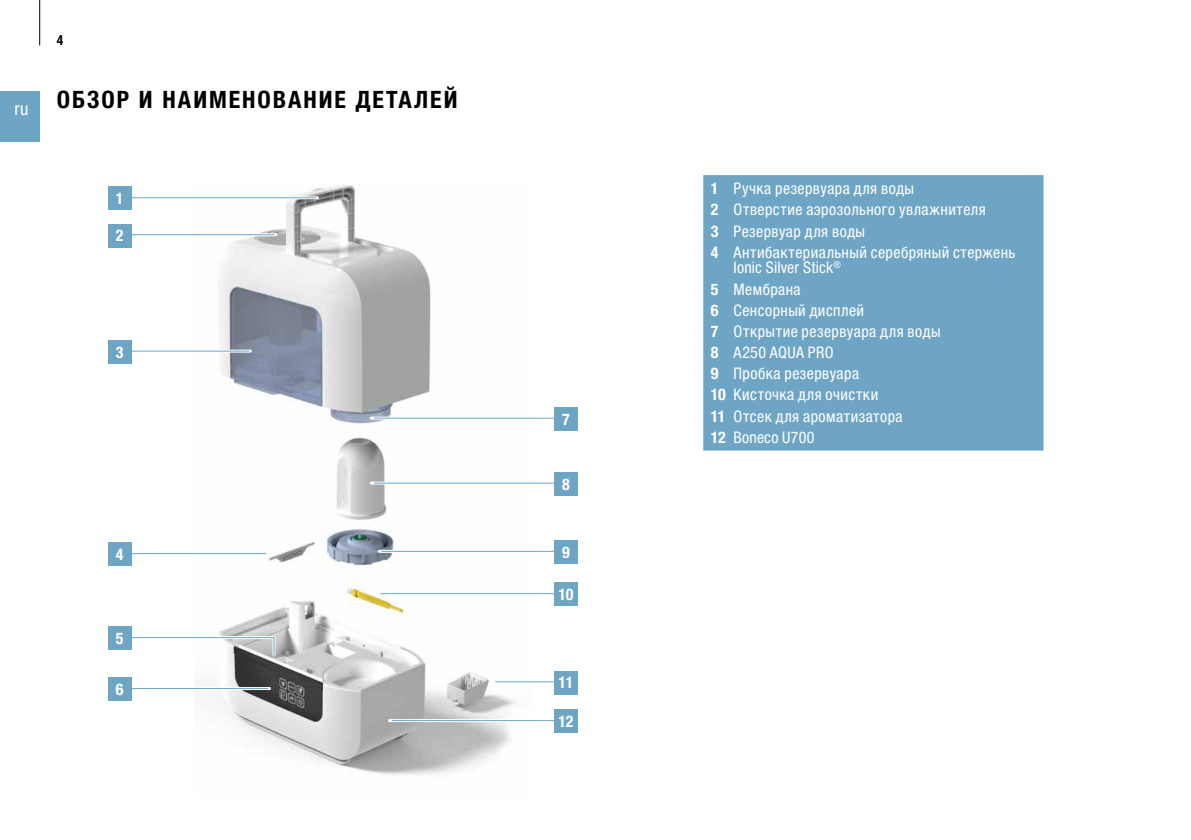
<style>
.page{position:relative;width:1191px;height:840px;background:#fff}
.page>*{position:absolute;margin:0;border:0;box-sizing:border-box;transform-origin:0 0}
.t1{font:700 condensed 24px "Helvetica Neue LTW1 G";letter-spacing:.08em;color:#000}
.t2{font:condensed 16px/21.2px "Helvetica Neue LTW1 G";letter-spacing:.03em;color:#fff}
.t3{font:700 condensed 16px "Helvetica Neue LTW1 G";color:#fff}
.t4{font:700 condensed 14px "Helvetica Neue LTW1 G";color:#000;scale:.96 1}
.s1{font-weight:700}
</style>
<div class="page">
<img style="left:194px;top:184px;width:337px;height:591px">
<div style="left:0;top:91px;width:40px;height:51px;background:#6ea5c4"></div>
<hr style="left:39px;top:0;width:1px;height:45px;background:#000">
<div style="left:704px;top:176px;width:338px;height:273px;background:#6ea5c4"></div>
<div style="left:703px;top:175px;width:340px;height:275px;border:2px solid #6ea5c4"></div>
<hr style="left:130px;top:196px;width:187px;height:3px;background:#fff">
<hr style="left:132px;top:197px;width:184px;height:1px;background:#6ea5c4">
<hr style="left:130px;top:233px;width:146px;height:3px;background:#fff">
<hr style="left:131px;top:234px;width:143px;height:1px;background:#6ea5c4">
<hr style="left:130px;top:686px;width:139px;height:3px;background:#fff">
<hr style="left:132px;top:687px;width:136px;height:1px;background:#6ea5c4">
<hr style="left:130px;top:551px;width:138px;height:3px;background:#fff">
<hr style="left:132px;top:552px;width:134px;height:1px;background:#6ea5c4">
<svg style="left:125px;top:634px;width:152px;height:23px"></svg>
<hr style="left:379px;top:549px;width:181px;height:3px;background:#fff">
<hr style="left:382px;top:550px;width:175px;height:1px;background:#6ea5c4">
<hr style="left:371px;top:481px;width:189px;height:3px;background:#fff">
<hr style="left:374px;top:482px;width:183px;height:1px;background:#6ea5c4">
<hr style="left:371px;top:416px;width:189px;height:3px;background:#fff">
<hr style="left:374px;top:417px;width:183px;height:1px;background:#6ea5c4">
<hr style="left:378px;top:592px;width:182px;height:3px;background:#fff">
<hr style="left:380px;top:593px;width:177px;height:1px;background:#6ea5c4">
<hr style="left:494px;top:680px;width:66px;height:3px;background:#fff">
<hr style="left:495px;top:681px;width:64px;height:1px;background:#6ea5c4">
<hr style="left:389px;top:718px;width:171px;height:3px;background:#fff">
<hr style="left:392px;top:719px;width:165px;height:1px;background:#6ea5c4">
<hr style="left:130px;top:349px;width:120px;height:3px;background:#fff">
<hr style="left:131px;top:350px;width:118px;height:1px;background:#6ea5c4">
<div style="left:108px;top:186px;width:24px;height:23px;background:#6ea5c4"></div>
<div style="left:108px;top:224px;width:24px;height:23px;background:#6ea5c4"></div>
<div style="left:108px;top:677px;width:24px;height:23px;background:#6ea5c4"></div>
<div style="left:108px;top:542px;width:24px;height:23px;background:#6ea5c4"></div>
<div style="left:108px;top:626px;width:24px;height:23px;background:#6ea5c4"></div>
<div style="left:554px;top:540px;width:24px;height:23px;background:#6ea5c4"></div>
<div style="left:554px;top:472px;width:24px;height:23px;background:#6ea5c4"></div>
<div style="left:554px;top:407px;width:24px;height:23px;background:#6ea5c4"></div>
<div style="left:554px;top:582px;width:24px;height:23px;background:#6ea5c4"></div>
<div style="left:554px;top:670px;width:24px;height:23px;background:#6ea5c4"></div>
<div style="left:554px;top:709px;width:24px;height:23px;background:#6ea5c4"></div>
<div style="left:108px;top:340px;width:24px;height:23px;background:#6ea5c4"></div>
<p class="t4" style="left:57px;top:32px;width:8px">4</p>
<h1 class="t1" style="left:14px;top:85px;width:444px"><sub>ru</sub> ОБЗОР И НАИМЕНОВАНИЕ ДЕТАЛЕЙ</h1>
<p class="t3" style="left:116px;top:188px;width:9px">1</p>
<p class="t3" style="left:116px;top:226px;width:9px">2</p>
<p class="t3" style="left:116px;top:342px;width:9px">3</p>
<p class="t3" style="left:116px;top:544px;width:9px">4</p>
<p class="t3" style="left:116px;top:628px;width:9px">5</p>
<p class="t3" style="left:116px;top:679px;width:9px">6</p>
<p class="t3" style="left:562px;top:409px;width:9px">7</p>
<p class="t3" style="left:562px;top:474px;width:9px">8</p>
<p class="t3" style="left:562px;top:542px;width:9px">9</p>
<p class="t3" style="left:558px;top:584px;width:16px">10</p>
<p class="t3" style="left:558px;top:672px;width:16px">11</p>
<p class="t3" style="left:558px;top:711px;width:16px">12</p>
<p class="t2" style="left:711px;top:178px;width:306px"><span class="s1">1</span> Ручка резервуара для воды<br><span class="s1">2</span> Отверстие аэрозольного увлажнителя<br><span class="s1">3</span> Резервуар для воды<br><span class="s1">4</span> Антибактериальный серебряный стержень</p>
<p class="t2" style="left:711px;top:257px;width:231px;text-indent:23px">Ionic Silver Stick<sup>®<br></sup><span class="s1">5</span> Мембрана<br><span class="s1">6</span> Сенсорный дисплей<br><span class="s1">7</span> Открытие резервуара для воды<br><span class="s1">8</span> A250 AQUA PRO<br><span class="s1">9</span> Пробка резервуара<br><span class="s1">10</span> Кисточка для очистки<br><span class="s1">11</span> Отсек для ароматизатора<br><span class="s1">12</span> Boneco U700</p>
</div>
